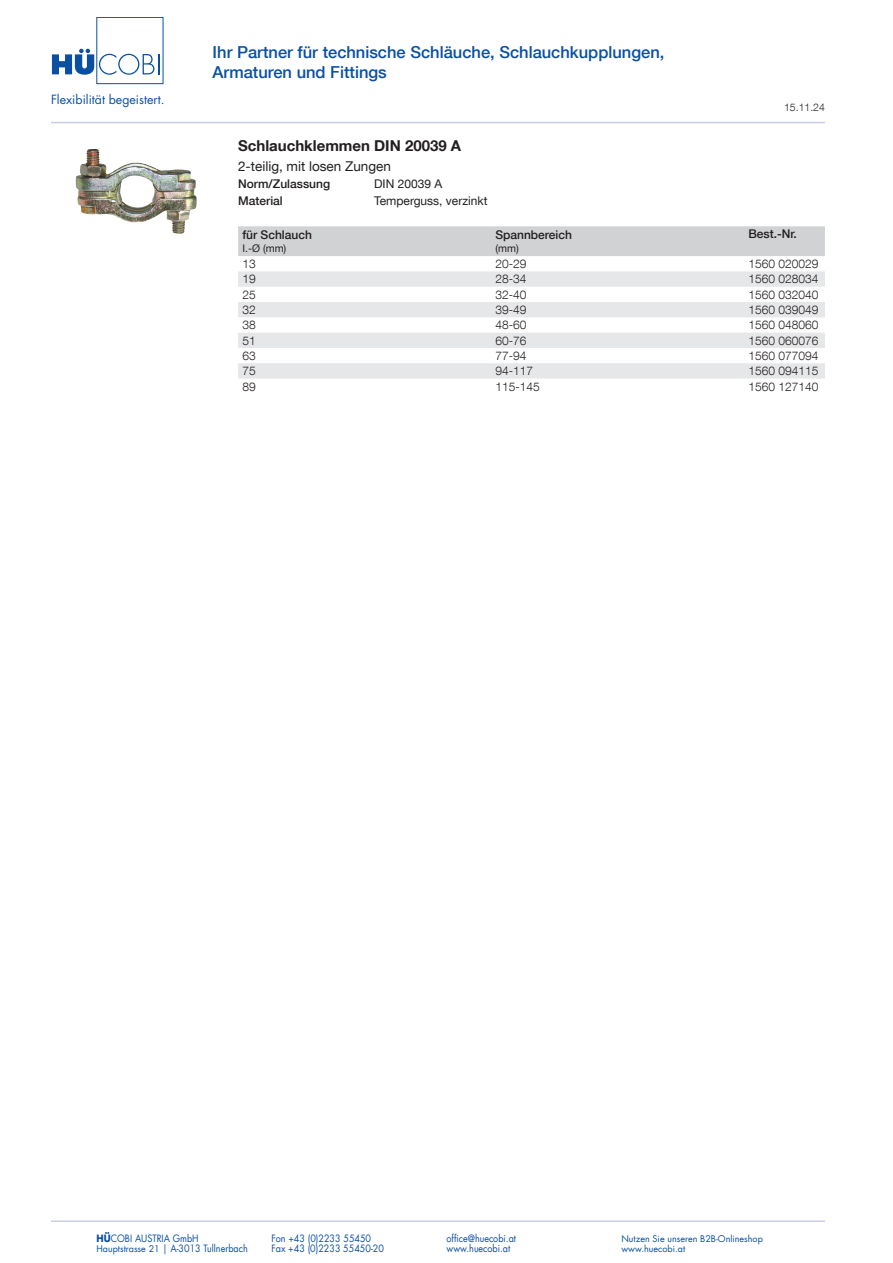
<style>
.page{position:relative;width:893px;height:1263px;background:#fff}
.page>*{position:absolute;margin:0;border:0;box-sizing:border-box;transform-origin:0 0}
.t1{font:500 16.5px/19.8px "Helvetica Neue LT Com";color:#0a4fa2}
.t2{font:700 15px "Helvetica Neue LT Com";color:#231f20}
.t3{font:13.5px "Helvetica Neue LT Com";color:#231f20}
.t4{font:12.3px "Futura LT";color:#0a4fa2}
.t5{font:300 12px "Helvetica Neue LT Com";color:#231f20}
.t6{font:500 12px "Helvetica Neue LT Com";color:#231f20}
.t7{font:12px "Helvetica Neue LT Com";color:#231f20}
.t8{font:10.5px "Helvetica Neue LT Com";color:#231f20}
.t9{font:300 10.5px "Helvetica Neue LT Com";color:#231f20}
.t10{font:9.9px "Futura LT";color:#0a4fa2;scale:.91 1}
.t11{font:9px "Futura LT";color:#0a4fa2}
.s1{font-weight:700}
.s2{font-size:9px}
</style>
<div class="page">
<hr style="left:51px;top:122px;width:774px;height:1px;background:#c7cbe6">
<hr style="left:51px;top:1220px;width:774px;height:2px;background:#c7cbe6">
<div style="left:96px;top:17px;width:67px;height:67px;border:1px solid #0a4fa2"></div>
<svg style="left:52px;top:49px;width:108px;height:26px"></svg>
<div style="left:238px;top:226px;width:587px;height:30px;background:#d1d2d4"></div>
<svg style="left:238px;top:271px;width:587px;height:108px;fill:#e6e7e9"></svg>
<img style="left:75px;top:149px;width:122px;height:85px">
<p class="t4" style="left:51px;top:91px;width:115px">Flexibilität begeistert.</p>
<h1 class="t1" style="left:213px;top:42px;width:453px">Ihr Partner für technische Schläuche, Schlauchkupplungen,<br>Armaturen und Fittings</h1>
<p class="t2" style="left:238px;top:136px;width:225px">Schlauchklemmen DIN 20039 A</p>
<p class="t3" style="left:238px;top:158px;width:154px">2-teilig, mit losen Zungen</p>
<p class="t6" style="left:238px;top:177px;width:94px">Norm/Zulassung</p>
<p class="t7" style="left:374px;top:176px;width:70px">DIN 20039 A</p>
<p class="t6" style="left:238px;top:194px;width:46px">Material</p>
<p class="t7" style="left:374px;top:193px;width:115px">Temperguss, verzinkt</p>
<p class="t6" style="left:242px;top:228px;width:71px">für Schlauch</p>
<p class="t8" style="left:242px;top:242px;width:45px">I.-Ø (mm)</p>
<p class="t6" style="left:495px;top:228px;width:78px">Spannbereich</p>
<p class="t8" style="left:495px;top:242px;width:25px">(mm)</p>
<p class="t9" style="left:784px;top:101px;width:42px">15.11.24</p>
<p class="t6" style="left:748px;top:227px;width:50px">Best.-Nr.</p>
<p class="t5" style="left:242px;top:256px;width:15px">13</p>
<p class="t5" style="left:495px;top:256px;width:33px">20-29</p>
<p class="t5" style="left:748px;top:256px;width:72px">1560 020029</p>
<p class="t5" style="left:242px;top:272px;width:15px">19</p>
<p class="t5" style="left:495px;top:272px;width:33px">28-34</p>
<p class="t5" style="left:748px;top:272px;width:72px">1560 028034</p>
<p class="t5" style="left:242px;top:287px;width:15px">25</p>
<p class="t5" style="left:495px;top:287px;width:33px">32-40</p>
<p class="t5" style="left:748px;top:287px;width:72px">1560 032040</p>
<p class="t5" style="left:242px;top:302px;width:15px">32</p>
<p class="t5" style="left:495px;top:302px;width:33px">39-49</p>
<p class="t5" style="left:748px;top:302px;width:72px">1560 039049</p>
<p class="t5" style="left:242px;top:318px;width:15px">38</p>
<p class="t5" style="left:495px;top:318px;width:33px">48-60</p>
<p class="t5" style="left:748px;top:318px;width:72px">1560 048060</p>
<p class="t5" style="left:242px;top:333px;width:15px">51</p>
<p class="t5" style="left:495px;top:333px;width:33px">60-76</p>
<p class="t5" style="left:748px;top:333px;width:72px">1560 060076</p>
<p class="t5" style="left:242px;top:348px;width:15px">63</p>
<p class="t5" style="left:495px;top:348px;width:33px">77-94</p>
<p class="t5" style="left:748px;top:348px;width:72px">1560 077094</p>
<p class="t5" style="left:242px;top:364px;width:15px">75</p>
<p class="t5" style="left:495px;top:364px;width:39px">94-117</p>
<p class="t5" style="left:748px;top:364px;width:72px">1560 094115</p>
<p class="t5" style="left:242px;top:379px;width:15px">89</p>
<p class="t5" style="left:495px;top:379px;width:46px">115-145</p>
<p class="t5" style="left:748px;top:379px;width:72px">1560 127140</p>
<p class="t10" style="left:97px;top:1232px;width:114px"><span class="s1">HÜ</span>COBI AUSTRIA GmbH</p>
<p class="t10" style="left:271px;top:1232px;width:111px">Fon +43 (0)2233 55450</p>
<p class="t10" style="left:446px;top:1232px;width:78px">office@huecobi.at</p>
<p class="t11" style="left:621px;top:1233px;width:143px">Nutzen Sie unseren B2B-Onlineshop</p>
<p class="t10" style="left:97px;top:1242px;width:168px"><span class="s2">Hauptstrasse 21</span> | A-3013 Tullnerbach</p>
<p class="t10" style="left:271px;top:1242px;width:125px">Fax +43 (0)2233 55450-20</p>
<p class="t10" style="left:446px;top:1242px;width:72px">www.huecobi.at</p>
<p class="t11" style="left:621px;top:1243px;width:65px">www.huecobi.at</p>
</div>
